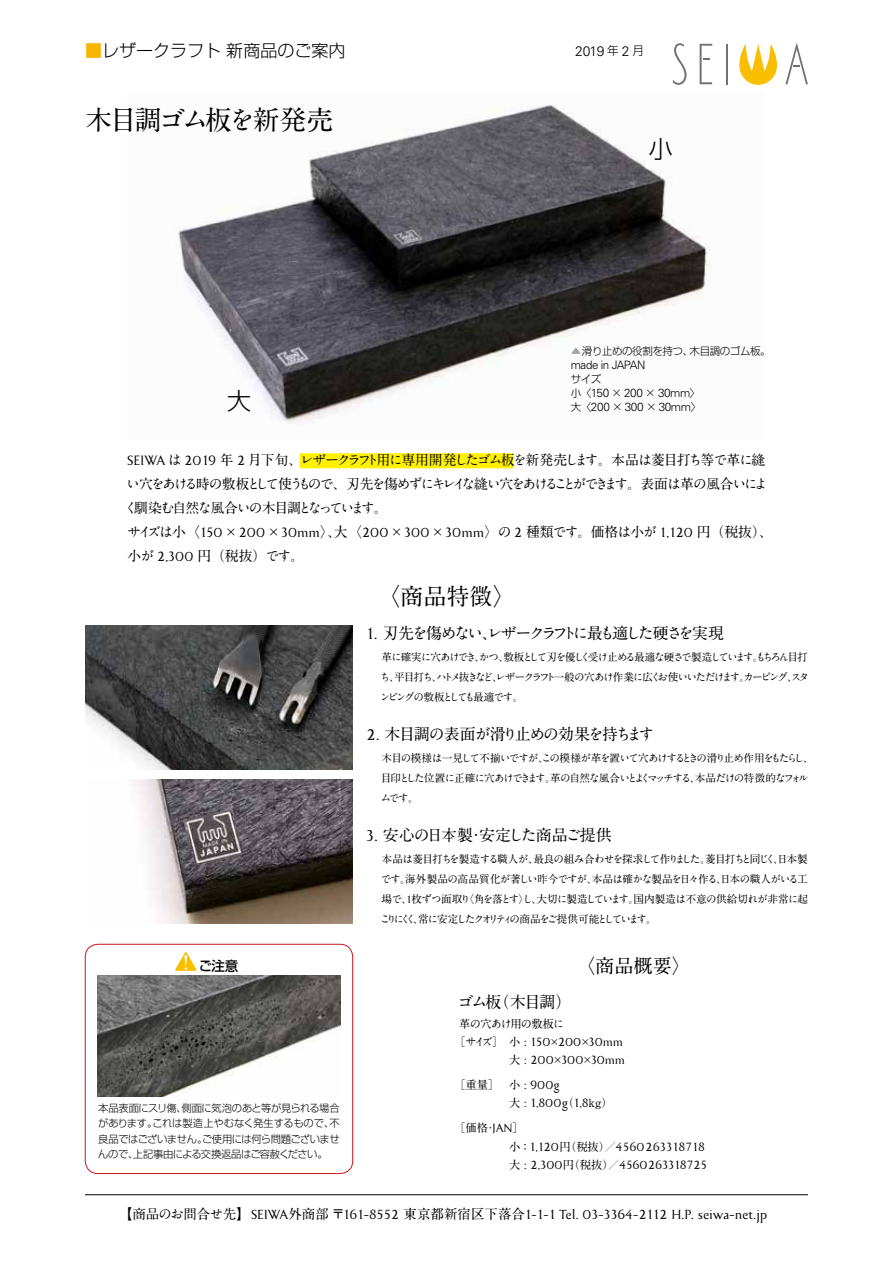
<style>
.page{position:relative;width:893px;height:1263px;background:#fff}
.page>*{position:absolute;margin:0;border:0;box-sizing:border-box;transform-origin:0 0}
.t1{font:700 27px "A1 Mincho Std";letter-spacing:-.11em;color:#000}
.t2{font:300 24px "Shin Go Pro";color:#000}
.t3{font:700 23.1px "A1 Mincho Std";color:#000}
.t4{font:700 19.2px "A1 Mincho Std";color:#000}
.t5{font:300 16.95px "Shin Go Pro";color:#000}
.t6{font:700 16.2px "A1 Mincho Std";letter-spacing:-.095em;color:#000}
.t7{font:700 15.9px "A1 Mincho Std";letter-spacing:-.15em;color:#000}
.t8{font:700 15.9px "A1 Mincho Std";letter-spacing:-.085em;color:#000}
.t9{font:700 15.9px "A1 Mincho Std";letter-spacing:-.06em;color:#000}
.t10{font:700 15.9px "A1 Mincho Std";letter-spacing:-.125em;color:#000}
.t11{font:700 13.8px/24.2px "A1 Mincho Std";letter-spacing:-.125em;color:#000}
.t12{font:700 13.8px "A1 Mincho Std";letter-spacing:-.155em;color:#000}
.t13{font:700 13.8px "A1 Mincho Std";letter-spacing:-.105em;color:#000}
.t14{font:700 13.8px "A1 Mincho Std";letter-spacing:-.065em;color:#000}
.t15{font:700 13.8px "sim Bodebeck LT Std";color:#000}
.t16{font:300 13.8px "Univers";color:#000}
.t17{font:700 13.5px "sim Bodebeck LT Std";color:#000}
.t18{font:500 13.5px "Shin Go Pro";color:#000}
.t19{font:700 12.15px/24.9px "sim Bodebeck LT Std";color:#000}
.t20{font:700 12.15px "sim Bodebeck LT Std";letter-spacing:.02em;color:#000}
.t21{font:300 11.7px "Univers";letter-spacing:-.035em;color:#000}
.t22{font:300 11.7px "Shin Go Pro";color:#000}
.t23{font:300 11.55px "Univers";letter-spacing:-.035em;color:#000}
.t24{font:700 11.25px "A1 Mincho Std";letter-spacing:-.06em;color:#000}
.t25{font:700 10.65px/20px "A1 Mincho Std";letter-spacing:-.105em;color:#000}
.t26{font:700 10.65px/20px "A1 Mincho Std";letter-spacing:-.155em;color:#000}
.t27{font:700 10.65px "A1 Mincho Std";letter-spacing:-.125em;color:#000}
.t28{font:700 10.65px "A1 Mincho Std";letter-spacing:-.075em;color:#000}
.t29{font:700 10.65px/20px "A1 Mincho Std";letter-spacing:-.06em;color:#000}
.t30{font:700 10.65px/20px "A1 Mincho Std";letter-spacing:-.19em;color:#000}
.t31{font:700 10.65px "A1 Mincho Std";letter-spacing:-.065em;color:#000}
.t32{font:700 10.65px/20px "A1 Mincho Std";letter-spacing:-.195em;color:#000}
.t33{font:300 10.5px "Shin Go Pro";letter-spacing:-.04em;color:#000}
.t34{font:300 10.2px/15.5px "Shin Go Pro";letter-spacing:-.04em;color:#000}
.t35{font:300 10.2px/15.5px "Shin Go Pro";letter-spacing:-.005em;color:#000}
.s1{color:#f8b500}
.s2{color:#9fa0a0}
.s3{font-size:11.55px}
.s4{font-family:"Shin Go Pro";font-size:10.5px}
.s5{font-family:"A1 Mincho Std"}
.s6{font-family:"sim Bodebeck LT Std"}
.s7{font-family:"A1 Mincho Std";font-size:11.25px}
.s8{font-family:"sim Bodebeck LT Std";font-size:12.15px}
</style>
<div class="page">
<div style="left:300px;top:453px;width:213px;height:15px;background:#fff100"></div>
<hr style="left:85px;top:1194px;width:723px;height:1px;background:#000">
<svg style="left:673px;top:43px;width:14px;height:42px"></svg>
<svg style="left:700px;top:44px;width:12px;height:40px"></svg>
<svg style="left:785px;top:43px;width:23px;height:41px"></svg>
<hr style="left:725px;top:44px;width:2px;height:40px;background:#727171">
<svg style="left:739px;top:44px;width:38px;height:41px"></svg>
<img style="left:178px;top:105px;width:533px;height:318px">
<img style="left:85px;top:625px;width:268px;height:145px">
<img style="left:135px;top:779px;width:218px;height:145px">
<img style="left:98px;top:975px;width:242px;height:121px">
<div style="left:85px;top:944px;width:268px;height:230px;border:1px solid #d0121b;border-radius:13px"></div>
<svg style="left:175px;top:952px;width:22px;height:19px"></svg>
<h3 class="t5" style="left:85px;top:37px;width:262px"><span class="s1">■</span>レザークラフト新商品のご案内</h3>
<h1 class="t1" style="left:85px;top:98px;width:250px">木目調ゴム板を新発売</h1>
<h2 class="t2" style="left:227px;top:381px;width:25px">大</h2>
<p class="t22" style="left:607px;top:41px;width:13px">年</p>
<p class="t22" style="left:632px;top:41px;width:13px">月</p>
<p class="t16" style="left:575px;top:43px;width:31px">2019</p>
<p class="t16" style="left:622px;top:43px;width:9px">2</p>
<h2 class="t2" style="left:649px;top:130px;width:25px">小</h2>
<p class="t33" style="left:690px;top:342px;width:83px">木目調のゴム板。</p>
<p class="t33" style="left:571px;top:342px;width:124px"><span class="s2">▲</span>滑り止めの役割を持つ、</p>
<p class="t23" style="left:571px;top:358px;width:76px">made in JAPAN</p>
<p class="t33" style="left:571px;top:370px;width:32px">サイズ</p>
<p class="t21" style="left:658px;top:386px;width:44px">30<span class="s3">mm</span><span class="s4">〈</span></p>
<p class="t33" style="left:571px;top:384px;width:22px">小〈</p>
<p class="t21" style="left:591px;top:386px;width:20px">150</p>
<p class="t21" style="left:624px;top:386px;width:20px">200</p>
<p class="t33" style="left:611px;top:384px;width:12px">×</p>
<p class="t33" style="left:645px;top:384px;width:12px">×</p>
<p class="t33" style="left:571px;top:399px;width:22px">大〈</p>
<p class="t21" style="left:659px;top:400px;width:44px">30<span class="s3">mm</span><span class="s4">〈</span></p>
<p class="t21" style="left:591px;top:400px;width:20px">200</p>
<p class="t21" style="left:625px;top:400px;width:20px">300</p>
<p class="t33" style="left:612px;top:399px;width:12px">×</p>
<p class="t33" style="left:646px;top:399px;width:12px">×</p>
<p class="t13" style="left:300px;top:448px;width:467px">レザークラフト用に専用開発したゴム板を新発売します。本品は菱目打ち等で革に縫</p>
<p class="t15" style="left:128px;top:453px;width:176px">SEIWA <span class="s5">は</span> 2019 <span class="s5">年</span> 2 <span class="s5">月下旬、</span></p>
<p class="t12" style="left:126px;top:472px;width:643px">い穴をあける時の敷板として使うもので、刃先を傷めずにキレイな縫い穴をあけることができます。表面は革の風合いによ</p>
<p class="t11" style="left:124px;top:494px;width:265px">く馴染む自然な風合いの木目調となっています。</p>
<p class="t14" style="left:334px;top:521px;width:440px">大〈<span class="s6">200</span>×<span class="s6">300</span>×<span class="s6">30mm</span>〉の <span class="s6">2</span> 種類です。価格は小が <span class="s6">1,120</span> 円（税抜、(</p>
<p class="t11" style="left:127px;top:518px;width:216px">サイズは小〈<span class="s6">150</span>×<span class="s6">200</span>×<span class="s6">30mm</span>〉、小が <span class="s6">2,300</span> 円（税抜）です。</p>
<h3 class="t3" style="left:377px;top:577px;width:140px">〈商品特徴〈</h3>
<h3 class="t7" style="left:367px;top:620px;width:359px"><span class="s6">1.</span> 刃先を傷めないレザークラフトに最も適した硬さを実現</h3>
<h3 class="t10" style="left:482px;top:620px;width:17px">、</h3>
<p class="t27" style="left:382px;top:648px;width:428px">革に確実に穴あけできかつ敷板として刃を優しく受け止める最適な硬さで製造していますもちろん目打</p>
<p class="t25" style="left:753px;top:645px;width:12px">。</p>
<p class="t25" style="left:498px;top:645px;width:12px">、</p>
<p class="t26" style="left:380px;top:645px;width:431px;text-indent:95px">、<br>ち平目打ちハトメ抜きなどレザークラフト一般の穴あけ作業に広くお使いいただけますカービングスタ</p>
<p class="t25" style="left:787px;top:665px;width:12px">、</p>
<p class="t25" style="left:740px;top:665px;width:12px">。</p>
<p class="t32" style="left:380px;top:665px;width:145px;text-indent:9px">、<br>ンピングの敷板としても最適です。</p>
<h3 class="t8" style="left:367px;top:721px;width:289px"><span class="s6">2.</span> 木目調の表面が滑り止めの効果を持ちます</h3>
<p class="t25" style="left:382px;top:746px;width:434px">木目の模様は一見して不揃いですがこの模様が革を置いて穴あけするときの滑り止め作用をもたらし、</p>
<p class="t25" style="left:381px;top:746px;width:430px;text-indent:157px">、<br>目印とした位置に正確に穴あけできます革の自然な風合いとよくマッチする本品だけの特徴的なフォル</p>
<p class="t25" style="left:690px;top:766px;width:12px">、</p>
<p class="t25" style="left:432px;top:665px;width:12px">、</p>
<p class="t25" style="left:492px;top:665px;width:12px">、</p>
<p class="t25" style="left:545px;top:766px;width:12px">。</p>
<p class="t25" style="left:380px;top:786px;width:40px">ムです。</p>
<h3 class="t9" style="left:367px;top:822px;width:247px"><span class="s6">3.</span> 安心の日本製安定した商品ご提供</h3>
<h3 class="t10" style="left:468px;top:822px;width:17px">・</h3>
<p class="t28" style="left:382px;top:850px;width:428px">本品は菱目打ちを製造する職人が最良の組み合わせを探求して作りました菱目打ちと同じく日本製</p>
<p class="t25" style="left:773px;top:847px;width:12px">、</p>
<p class="t25" style="left:700px;top:847px;width:12px">。</p>
<p class="t29" style="left:381px;top:847px;width:429px;text-indent:148px">、<br>です海外製品の高品質化が著しい昨今ですが本品は確かな製品を日々作る日本の職人がいる工</p>
<p class="t25" style="left:716px;top:867px;width:12px">、</p>
<p class="t25" style="left:400px;top:867px;width:12px">。</p>
<p class="t25" style="left:587px;top:867px;width:12px">、</p>
<p class="t18" style="left:199px;top:954px;width:41px">ご注意</p>
<p class="t34" style="left:182px;top:1099px;width:160px">側面に気泡のあと等が見られる場合</p>
<p class="t35" style="left:152px;top:1099px;width:189px;text-indent:-54px">本品表面にスリ傷、<br>これは製造上やむなく発生するもので不、</p>
<p class="t34" style="left:98px;top:1114px;width:61px">があります。</p>
<p class="t34" style="left:98px;top:1130px;width:231px">良品ではございません。<br>んので上記事由による交換返品はご容赦ください。</p>
<p class="t34" style="left:128px;top:1145px;width:12px">、</p>
<p class="t34" style="left:202px;top:1130px;width:139px">ご使用には何ら問題ございませ</p>
<p class="t31" style="left:464px;top:890px;width:346px">〈角を落とすし〉 大切に製造しています国内製造は不意の供給切れが非常に起</p>
<p class="t25" style="left:628px;top:887px;width:12px">。</p>
<p class="t25" style="left:531px;top:887px;width:12px">、</p>
<p class="t30" style="left:380px;top:887px;width:279px">場で <span class="s6">1</span>、枚ずつ面取り<br>こりにくく常に安定したクオリティの商品をご提供可能としています。</p>
<p class="t25" style="left:413px;top:907px;width:12px">、</p>
<h3 class="t6" style="left:494px;top:989px;width:79px">（木目調(</h3>
<h3 class="t6" style="left:457px;top:989px;width:46px">ゴム板</h3>
<p class="t24" style="left:459px;top:1015px;width:106px">革の穴あけ用の敷板に</p>
<h3 class="t4" style="left:576px;top:950px;width:116px">〈商品概要〈</h3>
<p class="t24" style="left:454px;top:1033px;width:51px">［サイズ］</p>
<p class="t24" style="left:454px;top:1076px;width:47px">［重量］</p>
<p class="t19" style="left:509px;top:1030px;width:43px"><span class="s7">小</span> : 150</p>
<p class="t19" style="left:589px;top:1030px;width:36px">30mm</p>
<p class="t19" style="left:558px;top:1030px;width:25px">200</p>
<p class="t24" style="left:549px;top:1033px;width:13px">×</p>
<p class="t24" style="left:580px;top:1033px;width:13px">×</p>
<p class="t19" style="left:509px;top:1048px;width:52px"><span class="s7">大</span> : 200<span class="s7">小</span> : 900g</p>
<p class="t19" style="left:561px;top:1048px;width:24px">300</p>
<p class="t19" style="left:591px;top:1048px;width:36px">30mm</p>
<p class="t24" style="left:552px;top:1051px;width:13px">×</p>
<p class="t24" style="left:582px;top:1051px;width:13px">×</p>
<p class="t19" style="left:509px;top:1092px;width:81px"><span class="s7">大</span> : 1,800<span class="s7">（</span>g 1,8</p>
<p class="t24" style="left:454px;top:1119px;width:71px">［価格 <span class="s8">JAN</span>[</p>
<p class="t24" style="left:601px;top:1094px;width:13px">(</p>
<p class="t24" style="left:586px;top:1094px;width:19px">ｋｇ</p>
<p class="t24" style="left:485px;top:1119px;width:13px">・</p>
<p class="t24" style="left:509px;top:1137px;width:102px">小：<span class="s8">1,120</span> （円税抜(</p>
<p class="t20" style="left:605px;top:1140px;width:102px"><span class="s7">／</span>4560263318718</p>
<p class="t24" style="left:509px;top:1155px;width:106px">大 <span class="s8">: 2,300</span> （円税抜(</p>
<p class="t19" style="left:608px;top:1153px;width:101px"><span class="s7">／</span>4560263318725</p>
<p class="t17" style="left:119px;top:1207px;width:650px"><span class="s5">【商品のお問合せ先】</span>SEIWA<span class="s5">外商部〒</span>161-8552 <span class="s5">東京都新宿区下落合</span>1-1-1 Tel. 03-3364-2112 H .P. seiwa-net j p.</p>
</div>
